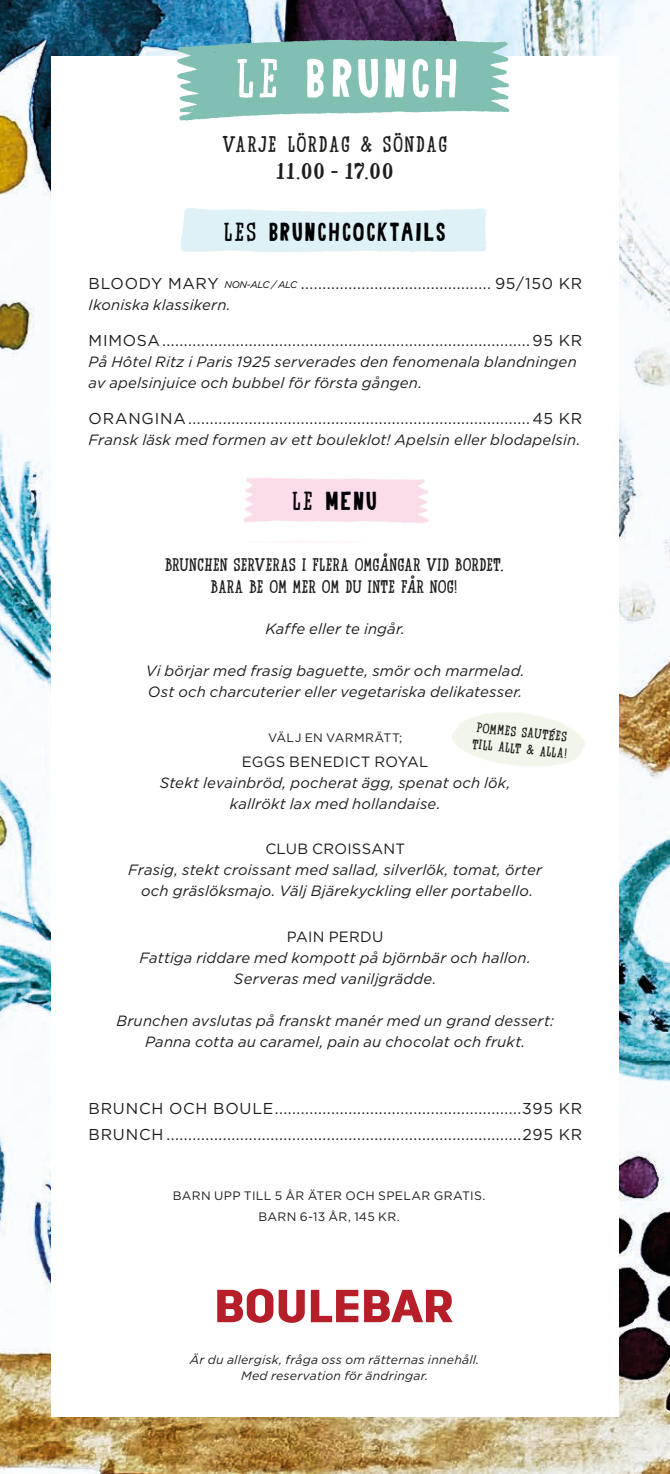
<style>
.page{position:relative;width:670px;height:1474px;background:#fff}
.page>*{position:absolute;margin:0;border:0;box-sizing:border-box;transform-origin:0 0}
.t1{font:55.65px "Carreau Condensed Carreau Condens";letter-spacing:.04em;color:#fff}
.t2{font:26.25px "Carreau Condensed Carreau Condens";letter-spacing:.04em;color:#020304}
.t3{font:22.75px "Sur Place Serif Sur Place Serif";letter-spacing:.05em;color:#1d1d1b}
.bröd_gotham{font:18.38px "Sur Place Serif Sur Place Serif";letter-spacing:-.005em;color:#1d1d1b}
.h3_gotham{font:15.75px/26.2px "Gotham";letter-spacing:.05em;color:#1d1d1b}
.bröd_gotham-2{font:italic 14.88px/21px "Gotham";letter-spacing:.01em;color:#1d1d1b;text-align:center}
.bröd_gotham-3{font:14.88px "Gotham";letter-spacing:.015em;color:#1d1d1b}
.t4{font:14px/16.8px "Sur Place Serif Sur Place Serif";color:#1d1d1b;scale:1.05 1}
.bröd_gotham-4{font:italic 12.25px "Gotham";letter-spacing:.02em;color:#1d1d1b}
.bröd_gotham-5{font:12.25px "Gotham";letter-spacing:.025em;color:#1d1d1b}
.s1{font-family:"Sur Place Serif Sur Place Serif"}
.s2{font-style:italic;font-size:9.62px;color:#020304}
</style>
<div class="page">
<img style="left:0;top:0;width:670px;height:1473px">
<div style="left:52px;top:57px;width:567px;height:1359px;background:#fff"></div>
<img style="left:163px;top:25px;width:375px;height:96px">
<img style="left:243px;top:477px;width:186px;height:65px">
<svg style="left:217px;top:1288px;width:56px;height:34px"></svg>
<svg style="left:279px;top:1289px;width:26px;height:33px"></svg>
<svg style="left:311px;top:1289px;width:47px;height:33px"></svg>
<svg style="left:364px;top:1289px;width:89px;height:33px"></svg>
<p class="t1" style="left:236px;top:42px;width:224px"><span class="s1">LE</span> BRUNCH</p>
<p class="t3" style="left:222px;top:130px;width:226px">VARJE LÖRDAG &amp; SÖNDAG</p>
<p class="t3" style="left:276px;top:156px;width:119px">11.00 - 17.00</p>
<p class="t2" style="left:224px;top:215px;width:223px"><span class="s1">LES</span> BRUNCHCOCKTAILS</p>
<p class="h3_gotham" style="left:89px;top:270px;width:495px">BLOODY MARY <span class="s2">NON-ALC / ALC</span> ............................................ 95/150 KR</p>
<p class="bröd_gotham-2" style="left:89px;top:294px;width:144px">Ikoniska klassikern.</p>
<p class="h3_gotham" style="left:89px;top:327px;width:495px">MIMOSA.....................................................................................95 KR</p>
<p class="bröd_gotham-2" style="left:89px;top:351px;width:489px;text-align:left">På Hôtel Ritz i Paris 1925 serverades den fenomenala blandningen av apelsinjuice och bubbel för första gången.</p>
<p class="h3_gotham" style="left:89px;top:404px;width:495px">ORANGINA...............................................................................45 KR</p>
<p class="bröd_gotham-2" style="left:89px;top:429px;width:493px">Fransk läsk med formen av ett bouleklot! Apelsin eller blodapelsin.</p>
<p class="t2" style="left:292px;top:483px;width:86px"><span class="s1">LE</span> MENU</p>
<p class="bröd_gotham" style="left:165px;top:553px;width:341px">BRUNCHEN SERVERAS I FLERA OMGÅNGAR VID BORDET.</p>
<p class="bröd_gotham" style="left:211px;top:574px;width:249px">BARA BE OM MER OM DU INTE FÅR NOG!</p>
<p class="bröd_gotham-2" style="left:265px;top:618px;width:141px">Kaffe eller te ingår.</p>
<p class="bröd_gotham-2" style="left:146px;top:660px;width:380px;text-align:left">Vi börjar med frasig baguette, smör och marmelad.<br>Ost och charcuterier eller vegetariska delikatesser.</p>
<p class="bröd_gotham-5" style="left:268px;top:731px;width:136px">VÄLJ EN VARMRÄTT;</p>
<p class="bröd_gotham-3" style="left:242px;top:753px;width:188px">EGGS BENEDICT ROYAL</p>
<p class="bröd_gotham-2" style="left:160px;top:772px;width:352px">Stekt levainbröd, pocherat ägg, spenat och lök, kallrökt lax med hollandaise.</p>
<p class="bröd_gotham-3" style="left:265px;top:840px;width:141px">CLUB CROISSANT</p>
<p class="bröd_gotham-2" style="left:128px;top:859px;width:415px">Frasig, stekt croissant med sallad, silverlök, tomat, örter och gräslöksmajo. Välj Bjärekyckling eller portabello.</p>
<p class="bröd_gotham-3" style="left:287px;top:928px;width:98px">PAIN PERDU</p>
<p class="bröd_gotham-2" style="left:140px;top:947px;width:393px">Fattiga riddare med kompott på björnbär och hallon.<br>Serveras med vaniljgrädde.</p>
<p class="bröd_gotham-2" style="left:116px;top:1010px;width:439px">Brunchen avslutas på franskt manér med un grand dessert:<br>Panna cotta au caramel, pain au chocolat och frukt.</p>
<p class="t4" style="left:475px;top:718px;width:93px;rotate:6deg">POMMES SAUTÉES<br>TILL ALLT &amp; ALLA!</p>
<p class="h3_gotham" style="left:89px;top:1095px;width:495px">BRUNCH OCH BOULE.........................................................395 KR<br>BRUNCH ..................................................................................295 KR</p>
<p class="bröd_gotham-5" style="left:173px;top:1188px;width:314px">BARN UPP TILL 5 ÅR ÄTER OCH SPELAR GRATIS.</p>
<p class="bröd_gotham-5" style="left:258px;top:1209px;width:143px">BARN 6-13 ÅR, 145 KR.</p>
<p class="bröd_gotham-4" style="left:190px;top:1352px;width:291px">Är du allergisk, fråga oss om rätternas innehåll.</p>
<p class="bröd_gotham-4" style="left:241px;top:1368px;width:189px">Med reservation för ändringar.</p>
</div>
